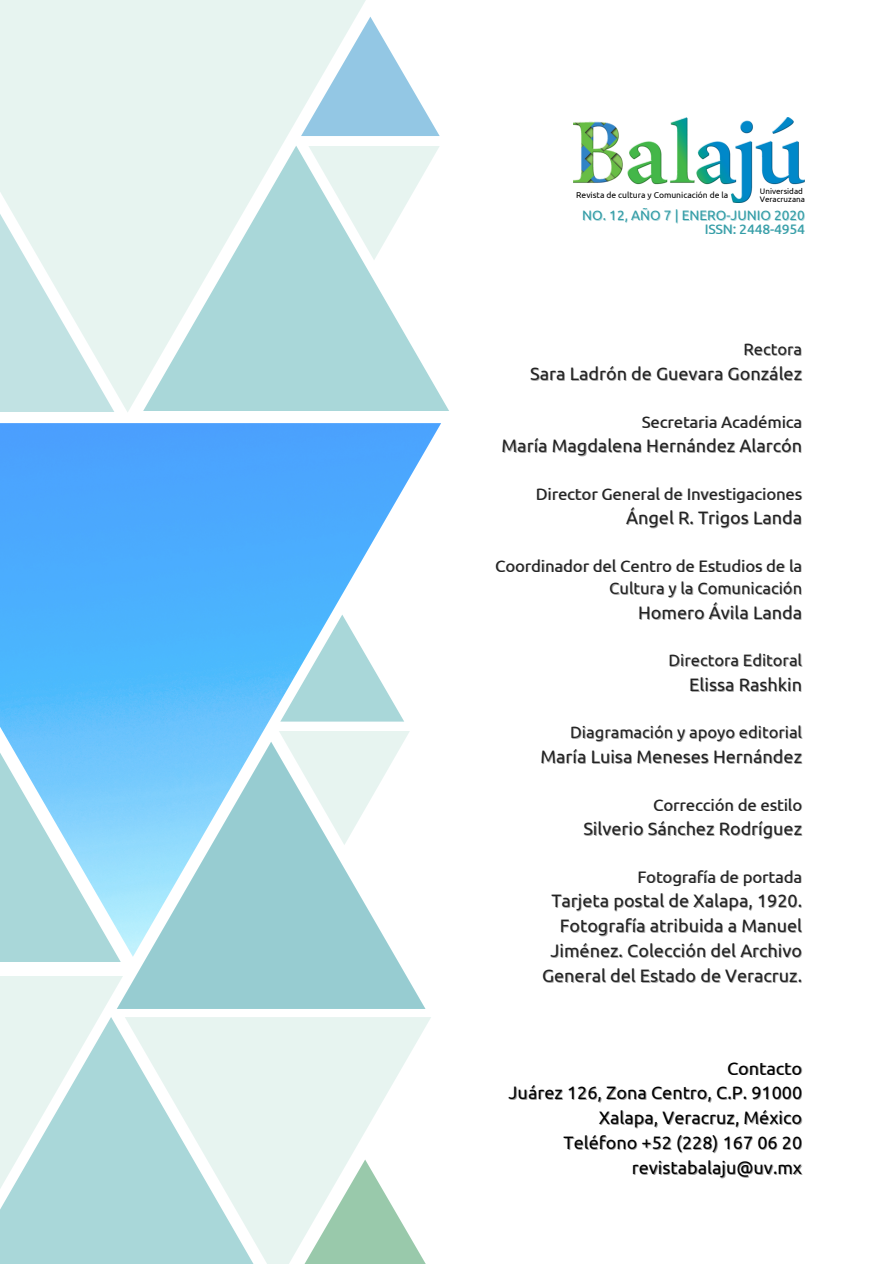
<style>
.page{position:relative;width:894px;height:1264px;background:#fff}
.page>*{position:absolute;margin:0;border:0;box-sizing:border-box;transform-origin:0 0}
.t1{font:18px/24.8px "Ubuntu";color:#222;text-align:right}
.t2{font:18px "Ubuntu";color:#000}
.t3{font:16.5px/22.5px "Ubuntu";color:#222;text-align:right}
.t4{font:13.65px "Ubuntu";color:#329ca6}
.t5{font:8.55px "Ubuntu";color:#000}
.t6{font:7.95px "Ubuntu";color:#000}
.s1{color:rgb(34 34 34/.4)}
</style>
<div class="page">
<div style="left:0;top:976px;width:123px;height:41px;background:#e7f4f0"></div>
<svg style="left:0;top:1017px;width:125px;height:246px;background:#c0e2e2"></svg>
<img style="left:0;top:423px;width:441px;height:318px">
<svg style="left:0;top:697px;width:121px;height:264px;background:#96d4ee"></svg>
<div style="left:0;top:0;width:380px;height:412px;background:#e7f4f0"></div>
<svg style="left:143px;top:146px;width:306px;height:264px;fill:#a9d7d9"></svg>
<svg style="left:125px;top:1017px;width:306px;height:246px;background:#dbeeec"></svg>
<svg style="left:117px;top:741px;width:308px;height:267px;fill:#97ccd1"></svg>
<svg style="left:0;top:146px;width:114px;height:265px;background:#daeeec"></svg>
<svg style="left:308px;top:146px;width:132px;height:114px"></svg>
<svg style="left:301px;top:17px;width:138px;height:119px"></svg>
<svg style="left:278px;top:731px;width:132px;height:114px"></svg>
<svg style="left:296px;top:1159px;width:135px;height:104px"></svg>
<svg style="left:280px;top:614px;width:124px;height:107px"></svg>
<img style="left:573px;top:118px;width:231px;height:84px">
<p class="t5" style="left:576px;top:190px;width:154px">Revista de cultura y Comunicación de la</p>
<p class="t6" style="left:759px;top:187px;width:44px">Universidad</p>
<p class="t6" style="left:759px;top:195px;width:47px">Veracruzana</p>
<p class="t4" style="left:582px;top:207px;width:224px">NO. 12, AÑO 7 | ENERO-JUNIO 2020</p>
<p class="t4" style="left:704px;top:221px;width:102px">ISSN: 2448-4954</p>
<p class="t3" style="left:743px;top:338px;width:60px">Rectora</p>
<p class="t1" style="left:530px;top:361px;width:273px">Sara Ladrón de Guevara González</p>
<p class="t3" style="left:641px;top:410px;width:162px">Secretaria Académica</p>
<p class="t1" style="left:501px;top:433px;width:302px">María Magdalena Hernández Alarcón</p>
<p class="t3" style="left:535px;top:482px;width:268px">Director General de Investigaciones</p>
<p class="t1" style="left:626px;top:505px;width:177px">Ángel R. Trigos Landa</p>
<p class="t3" style="left:495px;top:554px;width:308px">Coordinador del Centro de Estudios de la<br>Cultura y la Comunicación</p>
<p class="t1" style="left:638px;top:600px;width:165px">Homero Ávila Landa</p>
<p class="t3" style="left:668px;top:649px;width:135px">Directora Editoral</p>
<p class="t1" style="left:689px;top:672px;width:114px">Elissa Rashkin</p>
<p class="t3" style="left:570px;top:721px;width:233px">Diagramación y apoyo editorial</p>
<p class="t1" style="left:540px;top:744px;width:263px">María Luisa Meneses Hernández</p>
<p class="t3" style="left:653px;top:793px;width:150px">Corrección de estilo</p>
<p class="t1" style="left:583px;top:816px;width:220px">Silverio Sánchez Rodríguez</p>
<p class="t3" style="left:637px;top:865px;width:166px">Fotografía de portada</p>
<p class="t1" style="left:542px;top:888px;width:261px"><span class="s1">Ta</span>rjeta postal de Xalapa, 1920.<br>Fotografía atribuida a Manuel<br>Jiménez. Colección del Archivo<br>General del Estado de Veracruz.</p>
<p class="t2" style="left:726px;top:1057px;width:77px">Contacto</p>
<p class="t2" style="left:508px;top:1082px;width:295px">Juárez 126, Zona Centro, C.P. 91000</p>
<p class="t2" style="left:598px;top:1107px;width:205px">Xalapa, Veracruz, México</p>
<p class="t2" style="left:563px;top:1132px;width:240px">Teléfono +52 (228) 167 06 20</p>
<p class="t2" style="left:631px;top:1156px;width:172px">revistabalaju@uv.mx</p>
</div>
